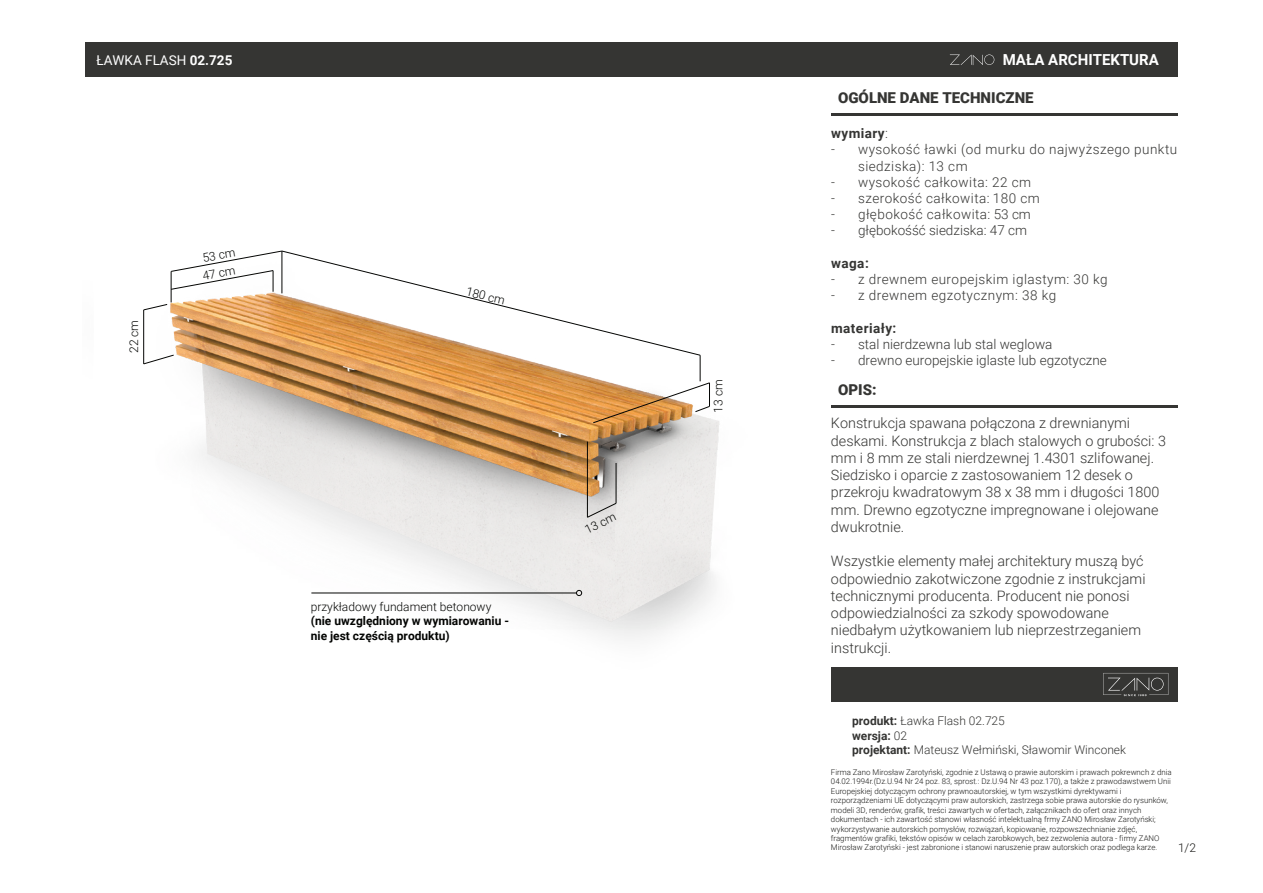
<style>
.page{position:relative;width:1263px;height:893px;background:#fff}
.page>*{position:absolute;margin:0;border:0;box-sizing:border-box;transform-origin:0 0}
.t1{font:700 15.15px "Roboto";color:#fff}
.t2{font:900 15px "Roboto";color:#353533}
.t3{font:300 14.4px/17.2px "Roboto";color:#353533}
.t4{font:300 13.5px/16.2px "Roboto";letter-spacing:.035em;color:#353533}
.t5{font:300 13.5px "Roboto";color:#353533}
.t6{font:700 13.5px "Roboto";letter-spacing:.035em;color:#353533}
.t7{font:13.5px "Roboto";color:#fff}
.t8{font:300 12px/14.4px "Roboto";color:#353533}
.t9{font:300 12px/17.7px "Roboto";color:#040503}
.t10{font:700 12px/14.4px "Roboto";color:#040503}
.t11{font:300 12px "Roboto";color:#1a1a18}
.t12{font:300 7.8px/9.4px "Roboto";color:#1a1a18}
.s1{font-weight:700}
.s2{font-weight:300}
</style>
<div class="page">
<div style="left:85px;top:43px;width:1093px;height:34px;background:#353533"></div>
<svg style="left:950px;top:55px;width:44px;height:10px"></svg>
<img style="left:199px;top:418px;width:521px;height:221px">
<svg style="left:586px;top:502px;width:31px;height:16px"></svg>
<svg style="left:143px;top:250px;width:567px;height:173px"></svg>
<hr style="left:616px;top:463px;width:1px;height:40px;background:#040503">
<hr style="left:587px;top:442px;width:1px;height:75px;background:#040503">
<hr style="left:311px;top:593px;width:265px;height:1px;background:#040503">
<svg style="left:576px;top:590px;width:6px;height:6px"></svg>
<hr style="left:831px;top:113px;width:346px;height:3px;background:#353533">
<hr style="left:831px;top:405px;width:346px;height:2px;background:#353533">
<div style="left:831px;top:668px;width:347px;height:34px;background:#353533"></div>
<svg style="left:1103px;top:673px;width:65px;height:23px"></svg>
<h3 class="t7" style="left:97px;top:51px;width:137px">ŁAWKA FLASH <span class="s1">02.725</span></h3>
<h1 class="t1" style="left:1003px;top:49px;width:157px">MAŁA ARCHITEKTURA</h1>
<h2 class="t2" style="left:838px;top:87px;width:197px">OGÓLNE DANE TECHNICZNE</h2>
<h3 class="t6" style="left:831px;top:124px;width:58px">wymiary<span class="s2">:</span></h3>
<h3 class="t4" style="left:858px;top:141px;width:321px;text-indent:-27px">- wysokość ławki (od murku do najwyższego punktu siedziska): 13 cm</h3>
<h3 class="t4" style="left:831px;top:173px;width:202px">- wysokość całkowita: 22 cm</h3>
<h3 class="t4" style="left:831px;top:190px;width:210px">- szerokość całkowita: 180 cm</h3>
<h3 class="t4" style="left:831px;top:206px;width:201px">- głębokość całkowita: 53 cm</h3>
<h3 class="t5" style="left:831px;top:221px;width:197px">- głębokośść siedziska: 47 cm</h3>
<h3 class="t6" style="left:831px;top:254px;width:39px">waga:</h3>
<h3 class="t4" style="left:831px;top:271px;width:278px">- z drewnem europejskim iglastym: 30 kg</h3>
<h3 class="t4" style="left:831px;top:287px;width:227px">- z drewnem egzotycznym: 38 kg</h3>
<h3 class="t6" style="left:831px;top:318px;width:67px">materiały:</h3>
<h3 class="t5" style="left:831px;top:335px;width:223px">- stal nierdzewna lub stal weglowa</h3>
<h3 class="t5" style="left:831px;top:351px;width:277px">- drewno europejskie iglaste lub egzotyczne</h3>
<h2 class="t2" style="left:838px;top:379px;width:40px">OPIS:</h2>
<h3 class="t9" style="left:198px;top:249px;width:38px;rotate:-10deg">53 cm<br>47 cm</h3>
<h3 class="t9" style="left:469px;top:282px;width:41px;rotate:14deg">180 cm</h3>
<h3 class="t9" style="left:124px;top:353px;width:35px;rotate:-90deg">22 cm</h3>
<h3 class="t9" style="left:709px;top:413px;width:35px;rotate:-90deg">13 cm</h3>
<h3 class="t9" style="left:311px;top:597px;width:182px">przykładowy fundament betonowy</h3>
<h3 class="t10" style="left:311px;top:613px;width:200px">(nie uwzględniony w wymiarowaniu - nie jest częścią produktu)</h3>
<h3 class="t9" style="left:581px;top:521px;width:35px;rotate:-26deg">13 cm</h3>
<p class="t3" style="left:831px;top:414px;width:336px">Konstrukcja spawana połączona z drewnianymi deskami. Konstrukcja z blach stalowych o grubości: 3 mm i 8 mm ze stali nierdzewnej 1.4301 szlifowanej.<br>Siedzisko i oparcie z zastosowaniem 12 desek o przekroju kwadratowym 38 x 38 mm i długości 1800 mm. Drewno egzotyczne impregnowane i olejowane dwukrotnie.</p>
<p class="t3" style="left:831px;top:552px;width:316px">Wszystkie elementy małej architektury muszą być odpowiednio zakotwiczone zgodnie z instrukcjami technicznymi producenta. Producent nie ponosi odpowiedzialności za szkody spowodowane niedbałym użytkowaniem lub nieprzestrzeganiem instrukcji.</p>
<h3 class="t8" style="left:852px;top:713px;width:275px"><span class="s1">produkt:</span> Ławka Flash 02.725<br><span class="s1">wersja:</span> 02<br><span class="s1">projektant:</span> Mateusz Wełmiński, Sławomir Winconek</h3>
<p class="t12" style="left:831px;top:767px;width:342px">Firma Zano Mirosław Zarotyński, zgodnie z Ustawą o prawie autorskim i prawach pokrewnch z dnia 04.02.1994r.(Dz.U.94 Nr 24 poz. 83, sprost.: Dz.U.94 Nr 43 poz.170), a także z prawodawstwem Unii Europejskiej dotyczącym ochrony prawnoautorskiej, w tym wszystkimi dyrektywami i rozporządzeniami UE dotyczącymi praw autorskich, zastrzega sobie prawa autorskie do rysunków, modeli 3D, renderów, grafik, treści zawartych w ofertach, załącznikach do ofert oraz innych dokumentach - ich zawartość stanowi własność intelektualną frmy ZANO Mirosław Zarotyński; wykorzystywanie autorskich pomysłów, rozwiązań, kopiowanie, rozpowszechnianie zdjęć, fragmentów grafiki, tekstów opisów w celach zarobkowych, bez zezwolenia autora - firmy ZANO Mirosław Zarotyński - jest zabronione i stanowi naruszenie praw autorskich oraz podlega karze.</p>
<h3 class="t11" style="left:1178px;top:839px;width:20px">1/2</h3>
</div>
